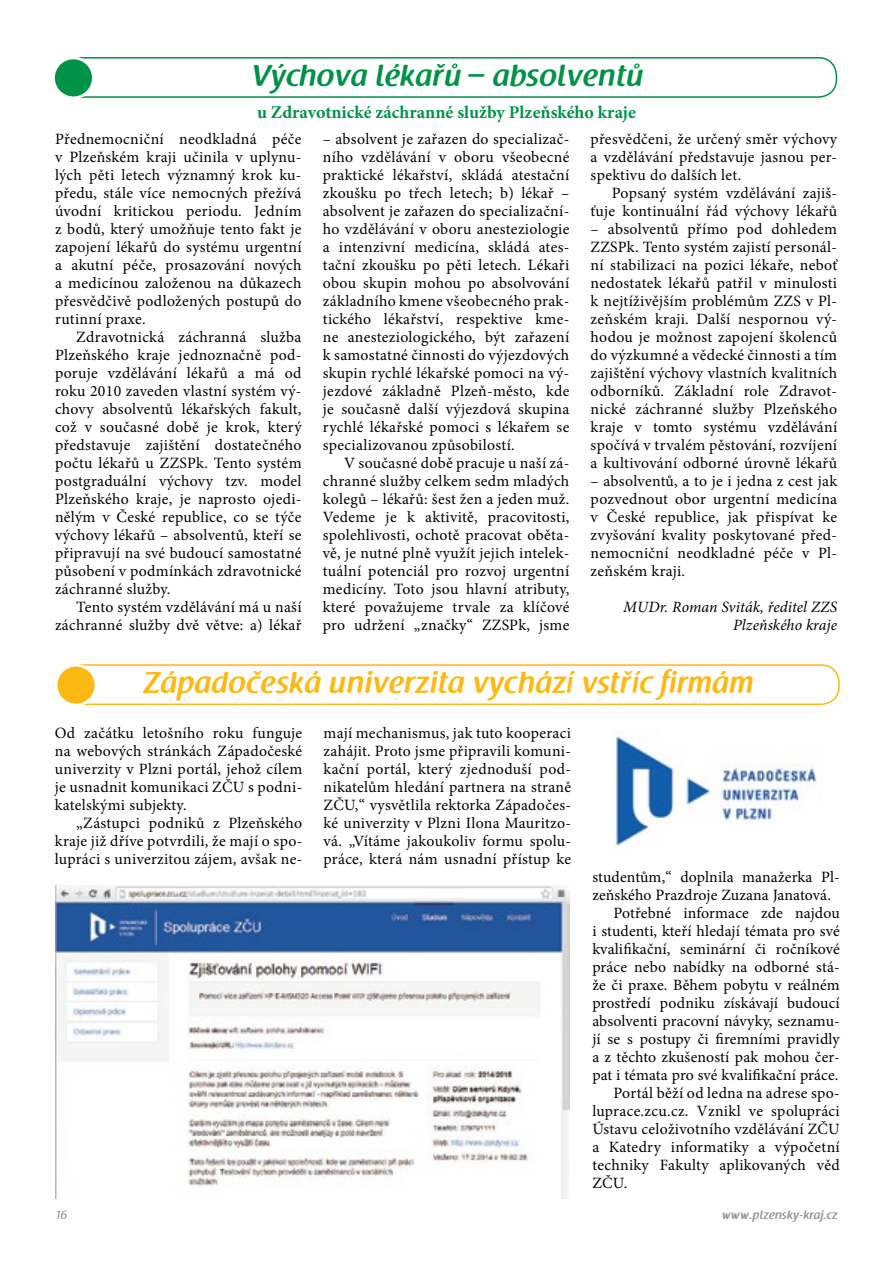
<style>
.page{position:relative;width:893px;height:1263px;background:#fff}
.page>*{position:absolute;margin:0;border:0;box-sizing:border-box;transform-origin:0 0}
.t1{font:600 30px "Raspoutine";letter-spacing:.025em;color:#fdb913}
.t2{font:600 30px "Raspoutine";letter-spacing:.025em;color:#009247}
.t3{font:700 18px "Minion Pro";color:#009247}
.t4{font:15.75px/18px "Minion Pro";letter-spacing:.015em;color:#000;text-align:justify}
.t5{font:italic 15.75px/18px "Minion Pro";letter-spacing:.005em;color:#000;text-align:right}
.t6{font:600 12px "Raspoutine";letter-spacing:.025em;color:#939598}
.t7{font:12px "Raspoutine Classic";color:#939598}
</style>
<div class="page">
<div style="left:58px;top:57px;width:779px;height:41px;border:2px solid #009247;border-radius:18px"></div>
<div style="left:61px;top:664px;width:779px;height:41px;border:2px solid #fdb913;border-radius:18px"></div>
<div style="left:54px;top:58px;width:39px;height:40px;background:#009247;border-radius:50%"></div>
<div style="left:52px;top:57px;width:43px;height:42px;border:3px solid #fff;border-radius:50%"></div>
<div style="left:56px;top:665px;width:40px;height:40px;background:#fdb913;border-radius:50%"></div>
<div style="left:55px;top:664px;width:42px;height:42px;border:3px solid #fff;border-radius:50%"></div>
<img style="left:55px;top:885px;width:515px;height:313px">
<img style="left:612px;top:736px;width:205px;height:110px">
<h1 class="t2" style="left:252px;top:58px;width:393px">Výchova lékarˇu˚ – absolventu˚</h1>
<p class="t3" style="left:257px;top:99px;width:380px">u Zdravotnické záchranné služby Plzeňského kraje</p>
<p class="t4" style="left:55px;top:130px;width:248px">Přednemocniční neodkladná péče v Plzeňském kraji učinila v uplynu&shy;lých pěti letech významný krok ku&shy;předu, stále více nemocných přežívá úvodní kritickou periodu. Jedním z bodů, který umožňuje tento fakt je zapojení lékařů do systému urgentní a akutní péče, prosazování nových a medicínou založenou na důkazech přesvědčivě podložených postupů do rutinní praxe.</p>
<p class="t4" style="left:55px;top:328px;width:248px;text-indent:21px">Zdravotnická záchranná služba Plzeňského kraje jednoznačně pod&shy;poruje vzdělávání lékařů a má od roku 2010 zaveden vlastní systém vý&shy;chovy absolventů lékařských fakult, což v současné době je krok, který představuje zajištění dostatečného počtu lékařů u ZZSPk. Tento systém postgraduální výchovy tzv. model Plzeňského kraje, je naprosto ojedi&shy;nělým v České republice, co se týče výchovy lékařů – absolventů, kteří se připravují na své budoucí samostatné působení v podmínkách zdravotnické záchranné služby.</p>
<p class="t4" style="left:55px;top:598px;width:248px;text-align:right">Tento systém vzdělávání má u naší záchranné služby dvě větve: a) lékař</p>
<p class="t4" style="left:323px;top:130px;width:248px">– absolvent je zařazen do specializač&shy;ního vzdělávání v oboru všeobecné praktické lékařství, skládá atestační zkoušku po třech letech; b) lékař – absolvent je zařazen do specializační&shy;ho vzdělávání v oboru anesteziologie a intenzivní medicína, skládá ates&shy;tační zkoušku po pěti letech. Lékaři obou skupin mohou po absolvování základního kmene všeobecného prak&shy;tického lékařství, respektive kme&shy;ne anesteziologického, být zařazení k samostatné činnosti do výjezdových skupin rychlé lékařské pomoci na vý&shy;jezdové základně Plzeň-město, kde je současně další výjezdová skupina rychlé lékařské pomoci s lékařem se specializovanou způsobilostí.</p>
<p class="t4" style="left:323px;top:454px;width:248px;text-indent:21px">V současné době pracuje u naší zá&shy;chranné služby celkem sedm mladých kolegů – lékařů: šest žen a jeden muž.<br>Vedeme je k aktivitě, pracovitosti, spolehlivosti, ochotě pracovat oběta&shy;vě, je nutné plně využít jejich intelek&shy;tuální potenciál pro rozvoj urgentní medicíny. Toto jsou hlavní atributy, které považujeme trvale za klíčové pro udržení „značky“ ZZSPk, jsme</p>
<p class="t4" style="left:591px;top:130px;width:248px">přesvědčeni, že určený směr výchovy a vzdělávání představuje jasnou per&shy;spektivu do dalších let.</p>
<p class="t4" style="left:591px;top:184px;width:248px;text-align:right">Popsaný systém vzdělávání zajiš&shy;ťuje kontinuální řád výchovy lékařů</p>
<p class="t4" style="left:591px;top:220px;width:248px">– absolventů přímo pod dohledem ZZSPk. Tento systém zajistí personál&shy;ní stabilizaci na pozici lékaře, neboť nedostatek lékařů patřil v minulosti k nejtíživějším problémům ZZS v Pl&shy;zeňském kraji. Další nespornou vý&shy;hodou je možnost zapojení školenců do výzkumné a vědecké činnosti a tím zajištění výchovy vlastních kvalitních odborníků. Základní role Zdravot&shy;nické záchranné služby Plzeňského kraje v tomto systému vzdělávání spočívá v trvalém pěstování, rozvíjení a kultivování odborné úrovně lékařů</p>
<p class="t4" style="left:591px;top:472px;width:248px">– absolventů, a to je i jedna z cest jak pozvednout obor urgentní medicína v České republice, jak přispívat ke zvyšování kvality poskytované před&shy;nemocniční neodkladné péče v Pl&shy;zeňském kraji.</p>
<p class="t5" style="left:623px;top:598px;width:216px">MUDr. Roman Sviták, ředitel ZZS<br>Plzeňského kraje</p>
<h1 class="t1" style="left:144px;top:666px;width:611px">Západocˇeská univerzita vychází vstrˇíc firmám</h1>
<p class="t4" style="left:55px;top:724px;width:249px">Od začátku letošního roku funguje na webových stránkách Západočeské univerzity v Plzni portál, jehož cílem je usnadnit komunikaci ZČU s podni&shy;katelskými subjekty.</p>
<p class="t4" style="left:55px;top:814px;width:249px;text-indent:21px">„Zástupci podniků z Plzeňského kraje již dříve potvrdili, že mají o spo&shy;lupráci s univerzitou zájem, avšak ne-</p>
<p class="t4" style="left:324px;top:724px;width:249px">mají mechanismus, jak tuto kooperaci zahájit. Proto jsme připravili komuni&shy;kační portál, který zjednoduší pod&shy;nikatelům hledání partnera na straně ZČU,“ vysvětlila rektorka Západočes&shy;ké univerzity v Plzni Ilona Mauritzo&shy;vá. „Vítáme jakoukoliv formu spolu&shy;práce, která nám usnadní přístup ke</p>
<p class="t4" style="left:592px;top:868px;width:249px">studentům,“ doplnila manažerka Pl-</p>
<p class="t4" style="left:592px;top:886px;width:240px">zeňského Prazdroje Zuzana Janatová.</p>
<p class="t4" style="left:614px;top:904px;width:228px">Potřebné informace zde najdou</p>
<p class="t4" style="left:592px;top:922px;width:249px">i studenti, kteří hledají témata pro své</p>
<p class="t4" style="left:592px;top:940px;width:249px">kvalifikační, seminární či ročníkové</p>
<p class="t4" style="left:592px;top:958px;width:249px">práce nebo nabídky na odborné stá-</p>
<p class="t4" style="left:592px;top:976px;width:249px">že či praxe. Během pobytu v reálném</p>
<p class="t4" style="left:592px;top:994px;width:249px">prostředí podniku získávají budoucí</p>
<p class="t4" style="left:592px;top:1012px;width:249px">absolventi pracovní návyky, seznamu-</p>
<p class="t4" style="left:592px;top:1030px;width:249px">jí se s postupy či firemními pravidly</p>
<p class="t4" style="left:592px;top:1048px;width:249px">a z těchto zkušeností pak mohou čer-</p>
<p class="t4" style="left:592px;top:1066px;width:248px">pat i témata pro své kvalifikační práce.</p>
<p class="t4" style="left:614px;top:1084px;width:228px">Portál běží od ledna na adrese spo-</p>
<p class="t4" style="left:592px;top:1102px;width:249px">luprace.zcu.cz. Vznikl ve spolupráci</p>
<p class="t4" style="left:592px;top:1120px;width:249px">Ústavu celoživotního vzdělávání ZČU</p>
<p class="t4" style="left:592px;top:1138px;width:249px">a Katedry informatiky a výpočetní</p>
<p class="t4" style="left:592px;top:1156px;width:249px">techniky Fakulty aplikovaných věd</p>
<p class="t4" style="left:592px;top:1174px;width:36px">ZČU.</p>
<p class="t7" style="left:56px;top:1208px;width:13px">16</p>
<p class="t6" style="left:722px;top:1208px;width:117px">www.plzensky-kraj.cz</p>
</div>
